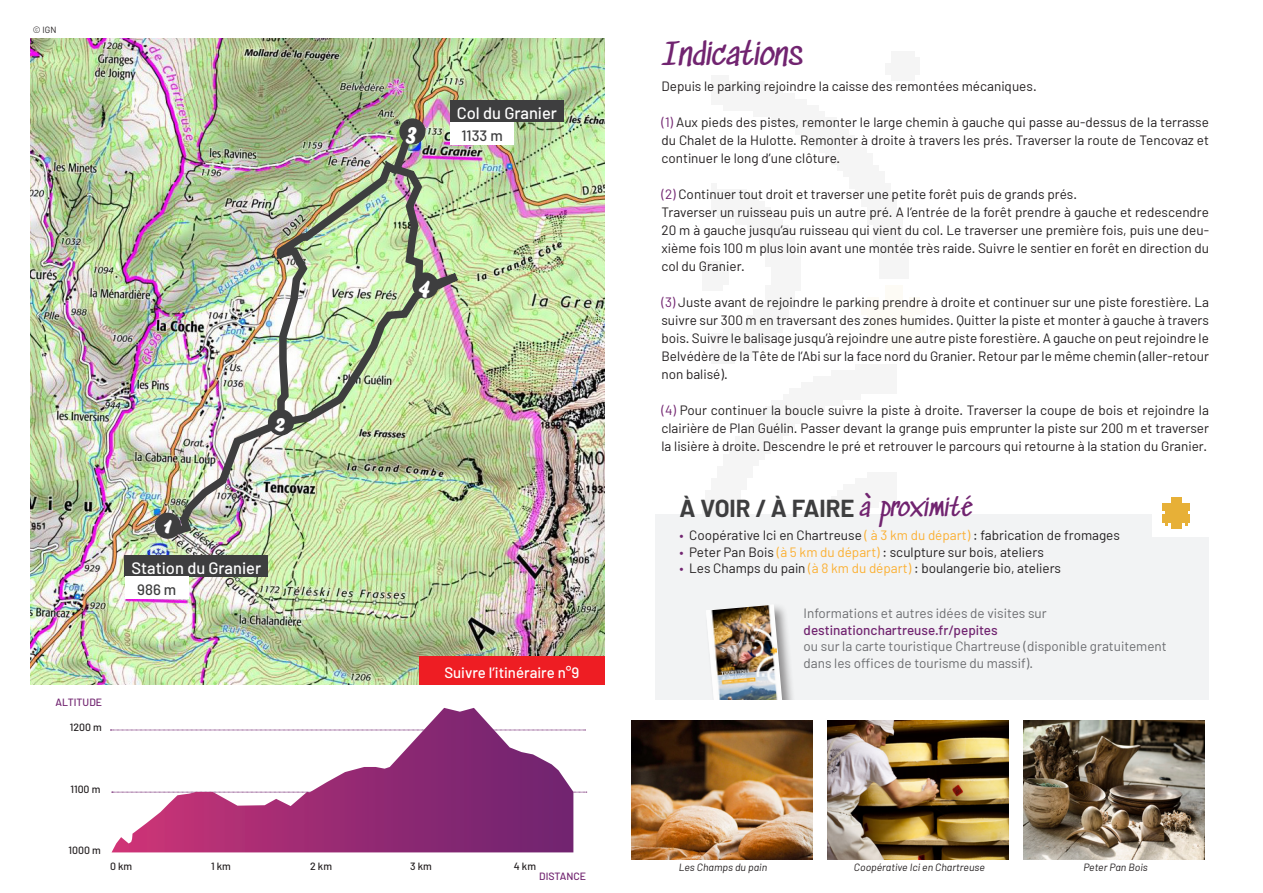
<style>
.page{position:relative;width:1263px;height:893px;background:#fff}
.page>*{position:absolute;margin:0;border:0;box-sizing:border-box;transform-origin:0 0}
.t1{font:30px "Sedgwick Ave";color:#712470}
.t2{font:25.5px "Bello Script";color:#fff}
.t3{font:700 24px "Barlow";color:#3e3e3f}
.t4{font:500 16.5px "Barlow";color:#fff}
.t5{font:500 15px "Barlow";color:#fff}
.t6{font:500 15px "Barlow";color:#3e3e3f}
.t7{font:13.5px/18px "Barlow";color:#231f20;text-align:justify}
.t8{font:13.5px "Barlow";color:#6c6d70}
.t9{font:500 13.5px "Barlow";color:#712470}
.t10{font:italic 10.5px "Barlow";color:#231f20}
.t11{font:500 10.5px "Barlow";color:#231f20}
.t12{font:500 10.5px "Barlow";color:#712470}
.t13{font:9px "Barlow";color:#231f20}
.s1{color:#712470}
.s2{font-family:"Sedgwick Ave";font-weight:400;color:#712470}
.s3{color:#fbb033}
</style>
<div class="page">
<img style="left:31px;top:38px;width:574px;height:647px">
<div style="left:125px;top:555px;width:143px;height:21px;background:#3e3e3f"></div>
<div style="left:125px;top:576px;width:64px;height:23px;background:#fff"></div>
<img style="left:162px;top:116px;width:411px;height:426px">
<div style="left:155px;top:513px;width:26px;height:26px;background:#3e3e3f;border-radius:50%"></div>
<div style="left:399px;top:118px;width:26px;height:27px;background:#3e3e3f;border-radius:50%"></div>
<div style="left:412px;top:272px;width:27px;height:27px;background:#3e3e3f;border-radius:50%"></div>
<div style="left:450px;top:100px;width:114px;height:22px;background:#3e3e3f"></div>
<div style="left:450px;top:122px;width:64px;height:23px;background:#fff"></div>
<div style="left:419px;top:657px;width:186px;height:28px;background:#ee1d23"></div>
<img style="left:273px;top:156px;width:135px;height:274px">
<div style="left:268px;top:409px;width:26px;height:26px;background:#3e3e3f;border-radius:50%"></div>
<svg style="left:110px;top:730px;width:475px;height:1px"></svg>
<svg style="left:573px;top:792px;width:14px;height:1px"></svg>
<svg style="left:112px;top:708px;width:461px;height:144px"></svg>
<div style="left:656px;top:514px;width:553px;height:186px;background:#f2f3f4"></div>
<div style="left:704px;top:603px;width:94px;height:139px;background:#231f20;opacity:.48"></div>
<svg style="left:706px;top:604px;width:78px;height:96px"></svg>
<img style="left:706px;top:605px;width:70px;height:41px">
<img style="left:709px;top:640px;width:70px;height:41px">
<img style="left:712px;top:675px;width:70px;height:25px">
<div style="left:661px;top:700px;width:181px;height:40px;background:#fff"></div>
<img style="left:1152px;top:497px;width:56px;height:39px">
<img style="left:631px;top:720px;width:181px;height:139px">
<img style="left:828px;top:720px;width:180px;height:139px">
<img style="left:1024px;top:720px;width:181px;height:139px">
<p class="t13" style="left:33px;top:24px;width:25px">© IGN</p>
<p class="t2" style="left:406px;top:111px;width:11px">3</p>
<p class="t4" style="left:457px;top:103px;width:102px">Col du Granier</p>
<p class="t6" style="left:461px;top:126px;width:43px">1133 m</p>
<p class="t2" style="left:419px;top:265px;width:12px">4</p>
<p class="t2" style="left:275px;top:402px;width:11px">2</p>
<p class="t2" style="left:163px;top:506px;width:9px">1</p>
<p class="t4" style="left:131px;top:558px;width:131px">Station du Granier</p>
<p class="t6" style="left:137px;top:581px;width:41px">986 m</p>
<p class="t12" style="left:56px;top:695px;width:48px">ALTITUDE</p>
<p class="t11" style="left:70px;top:721px;width:33px">1200 m</p>
<p class="t11" style="left:70px;top:782px;width:31px">1100 m</p>
<p class="t5" style="left:444px;top:663px;width:137px">Suivre l’itinéraire n°9</p>
<p class="t11" style="left:69px;top:844px;width:34px">1000 m</p>
<p class="t11" style="left:110px;top:859px;width:24px">0 km</p>
<p class="t11" style="left:211px;top:859px;width:21px">1 km</p>
<p class="t11" style="left:310px;top:859px;width:23px">2 km</p>
<p class="t11" style="left:514px;top:859px;width:24px">4 km</p>
<p class="t11" style="left:410px;top:860px;width:23px">3 km</p>
<p class="t12" style="left:539px;top:870px;width:48px">DISTANCE</p>
<p class="t1" style="left:662px;top:38px;width:142px">Indications</p>
<p class="t7" style="left:661px;top:76px;width:377px">Depuis le parking rejoindre la caisse des remontées mécaniques.</p>
<p class="t7" style="left:661px;top:112px;width:549px"><span class="s1">(1)</span> Aux pieds des pistes, remonter le large chemin à gauche qui passe au-dessus de la terrasse du Chalet de la Hulotte. Remonter à droite à travers les prés. Traverser la route de Tencovaz et continuer le long d’une clôture.</p>
<p class="t7" style="left:661px;top:184px;width:417px"><span class="s1">(2)</span> Continuer tout droit et traverser une petite forêt puis de grands prés.</p>
<p class="t7" style="left:661px;top:202px;width:549px">Traverser un ruisseau puis un autre pré. A l’entrée de la forêt prendre à gauche et redescendre 20 m à gauche jusqu’au ruisseau qui vient du col. Le traverser une première fois, puis une deu&shy;xième fois 100 m plus loin avant une montée très raide. Suivre le sentier en forêt en direction du col du Granier.</p>
<p class="t7" style="left:661px;top:292px;width:549px"><span class="s1">(3)</span> Juste avant de rejoindre le parking prendre à droite et continuer sur une piste forestière. La suivre sur 300 m en traversant des zones humides. Quitter la piste et monter à gauche à travers bois. Suivre le balisage jusqu’à rejoindre une autre piste forestière. A gauche on peut rejoindre le Belvédère de la Tête de l’Abi sur la face nord du Granier. Retour par le même chemin (aller-retour non balisé).</p>
<p class="t7" style="left:661px;top:400px;width:549px"><span class="s1">(4)</span> Pour continuer la boucle suivre la piste à droite. Traverser la coupe de bois et rejoindre la clairière de Plan Guélin. Passer devant la grange puis emprunter la piste sur 200 m et traverser la lisière à droite. Descendre le pré et retrouver le parcours qui retourne à la station du Granier.</p>
<p class="t3" style="left:680px;top:493px;width:295px">À VOIR / À FAIRE <span class="s2">à proximité</span></p>
<p class="t7" style="left:680px;top:526px;width:442px"><span class="s1">•</span> Coopérative Ici en Chartreuse <span class="s3">( à 3 km du départ)</span> : fabrication de fromages</p>
<p class="t7" style="left:680px;top:542px;width:366px"><span class="s1">•</span> Peter Pan Bois <span class="s3">(à 5 km du départ)</span> : sculpture sur bois, ateliers</p>
<p class="t7" style="left:680px;top:559px;width:383px"><span class="s1">•</span> Les Champs du pain <span class="s3">(à 8 km du départ)</span> : boulangerie bio, ateliers</p>
<p class="t8" style="left:804px;top:605px;width:245px">Informations et autres idées de visites sur</p>
<p class="t9" style="left:804px;top:621px;width:196px">destinationchartreuse.fr/pepites</p>
<p class="t8" style="left:804px;top:638px;width:365px">ou sur la carte touristique Chartreuse (disponible gratuitement</p>
<p class="t8" style="left:804px;top:654px;width:231px">dans les offices de tourisme du massif).</p>
<p class="t10" style="left:679px;top:860px;width:90px">Les Champs du pain</p>
<p class="t10" style="left:854px;top:860px;width:132px">Coopérative Ici en Chartreuse</p>
<p class="t10" style="left:1083px;top:860px;width:66px">Peter Pan Bois</p>
</div>
